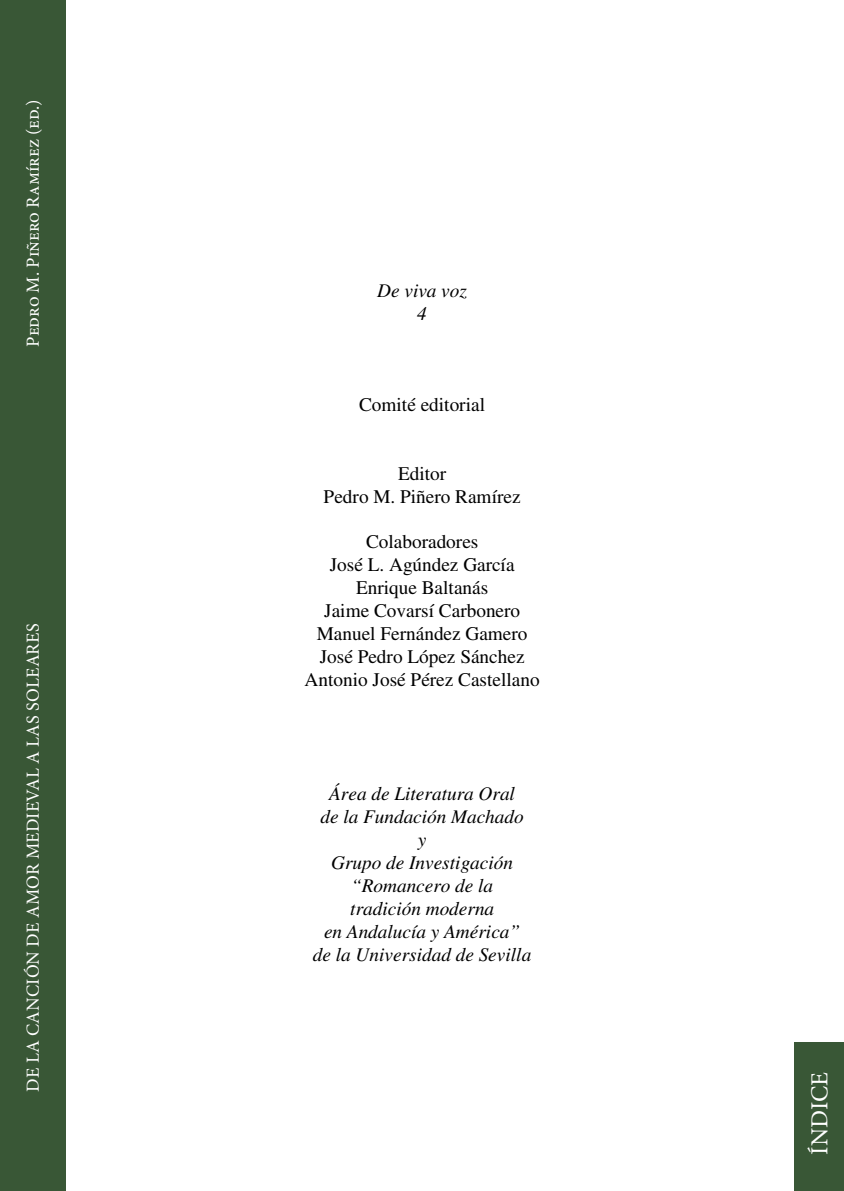
<style>
.page{position:relative;width:844px;height:1191px;background:#fff}
.page>*{position:absolute;margin:0;border:0;box-sizing:border-box;transform-origin:0 0}
.t1{font:24.5px "Minion Pro";color:#fff}
.t2{font:19.25px/22.9px "Times";color:#000;text-align:center}
.t3{font:italic 19.25px/22.9px "Times";color:#000;text-align:center}
.titulos_encabezado{font:18.38px "Minion Pro";letter-spacing:.01em;color:#fff}
.autores_encabezado{font:18.38px "Minion Pro";color:#fff}
</style>
<div class="page">
<div style="left:0;top:0;width:66px;height:1191px;background:#395736"></div>
<div style="left:793px;top:1042px;width:50px;height:149px;background:#395736"></div>
<p class="autores_encabezado" style="left:21px;top:347px;width:249px;rotate:-90deg">Pedro M. Piñero Ramírez (ed.)</p>
<p class="titulos_encabezado" style="left:21px;top:1091px;width:469px;rotate:-90deg">DE LA CANCIÓN DE AMOR MEDIEVAL A LAS SOLEARES</p>
<p class="t3" style="left:377px;top:279px;width:91px">De viva voz<br>4</p>
<p class="t2" style="left:359px;top:393px;width:127px">Comité editorial</p>
<p class="t2" style="left:323px;top:462px;width:198px">Editor<br>Pedro M. Piñero Ramírez</p>
<p class="t2" style="left:304px;top:530px;width:236px">Colaboradores<br>José L. Agúndez García<br>Enrique Baltanás<br>Jaime Covarsí Carbonero<br>Manuel Fernández Gamero<br>José Pedro López Sánchez<br>Antonio José Pérez Castellano</p>
<p class="t3" style="left:313px;top:782px;width:220px">Área de Literatura Oral<br>de la Fundación Machado<br>y<br>Grupo de Investigación “Romancero de la<br>tradición moderna<br>en Andalucía y América” de la Universidad de Sevilla</p>
<p class="t1" style="left:803px;top:1154px;width:84px;rotate:-90deg">ÍNDICE</p>
</div>
